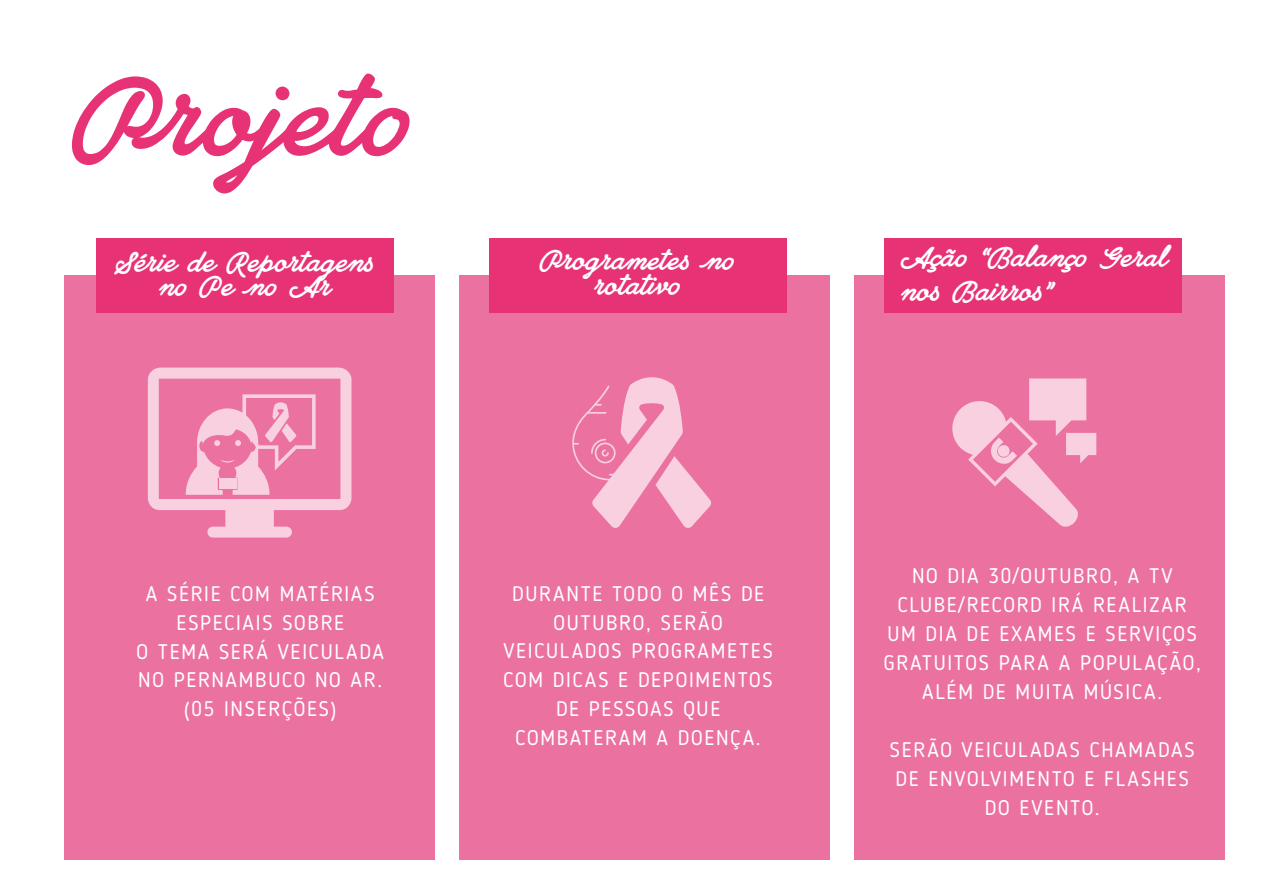
<style>
.page{position:relative;width:1263px;height:893px;background:#fff}
.page>*{position:absolute;margin:0;border:0;box-sizing:border-box;transform-origin:0 0}
.t1{font:111.3px "Ethernal Bold PERSONALUSE";color:#e83276}
.t2{font:28.05px/24.6px "Ethernal Bold PERSONALUSE";color:#fff;text-align:center}
.t3{font:21px/29px "Blogger Sans";letter-spacing:.08em;color:#fff;text-align:center}
</style>
<div class="page">
<div style="left:64px;top:276px;width:370px;height:584px;background:#eb72a0"></div>
<div style="left:459px;top:276px;width:371px;height:584px;background:#eb72a0"></div>
<div style="left:854px;top:276px;width:371px;height:584px;background:#eb72a0"></div>
<div style="left:96px;top:238px;width:298px;height:75px;background:#e83276"></div>
<div style="left:489px;top:238px;width:297px;height:75px;background:#e83276"></div>
<div style="left:884px;top:238px;width:298px;height:75px;background:#e83276"></div>
<svg style="left:572px;top:377px;width:139px;height:151px"></svg>
<svg style="left:952px;top:378px;width:144px;height:149px"></svg>
<svg style="left:148px;top:368px;width:203px;height:170px"></svg>
<h1 class="t1" style="left:75px;top:47px;width:344px">Projeto</h1>
<h2 class="t2" style="left:115px;top:251px;width:262px">Série de Reportagens no Pe no Ar</h2>
<h2 class="t2" style="left:540px;top:250px;width:197px">Programetes no rotativo</h2>
<h2 class="t2" style="left:901px;top:242px;width:268px;line-height:33.6px;text-align:left">Ação “Balanço Geral nos Bairros”</h2>
<p class="t3" style="left:137px;top:579px;width:249px">A SÉRIE COM MATÉRIAS<br>ESPECIAIS SOBRE<br>O TEMA SERÁ VEICULADA<br>NO PERNAMBUCO NO AR. (05 INSERÇÕES)</p>
<p class="t3" style="left:503px;top:579px;width:271px">DURANTE TODO O MÊS DE<br>OUTUBRO, SERÃO<br>VEICULADOS PROGRAMETES<br>COM DICAS E DEPOIMENTOS<br>DE PESSOAS QUE<br>COMBATERAM A DOENÇA.</p>
<p class="t3" style="left:884px;top:562px;width:319px">NO DIA 30/OUTUBRO, A TV<br>CLUBE/RECORD IRÁ REALIZAR<br>UM DIA DE EXAMES E SERVIÇOS<br>GRATUITOS PARA A POPULAÇÃO,<br>ALÉM DE MUITA MÚSICA.</p>
<p class="t3" style="left:890px;top:735px;width:306px">SERÃO VEICULADAS CHAMADAS<br>DE ENVOLVIMENTO E FLASHES<br>DO EVENTO.</p>
</div>
